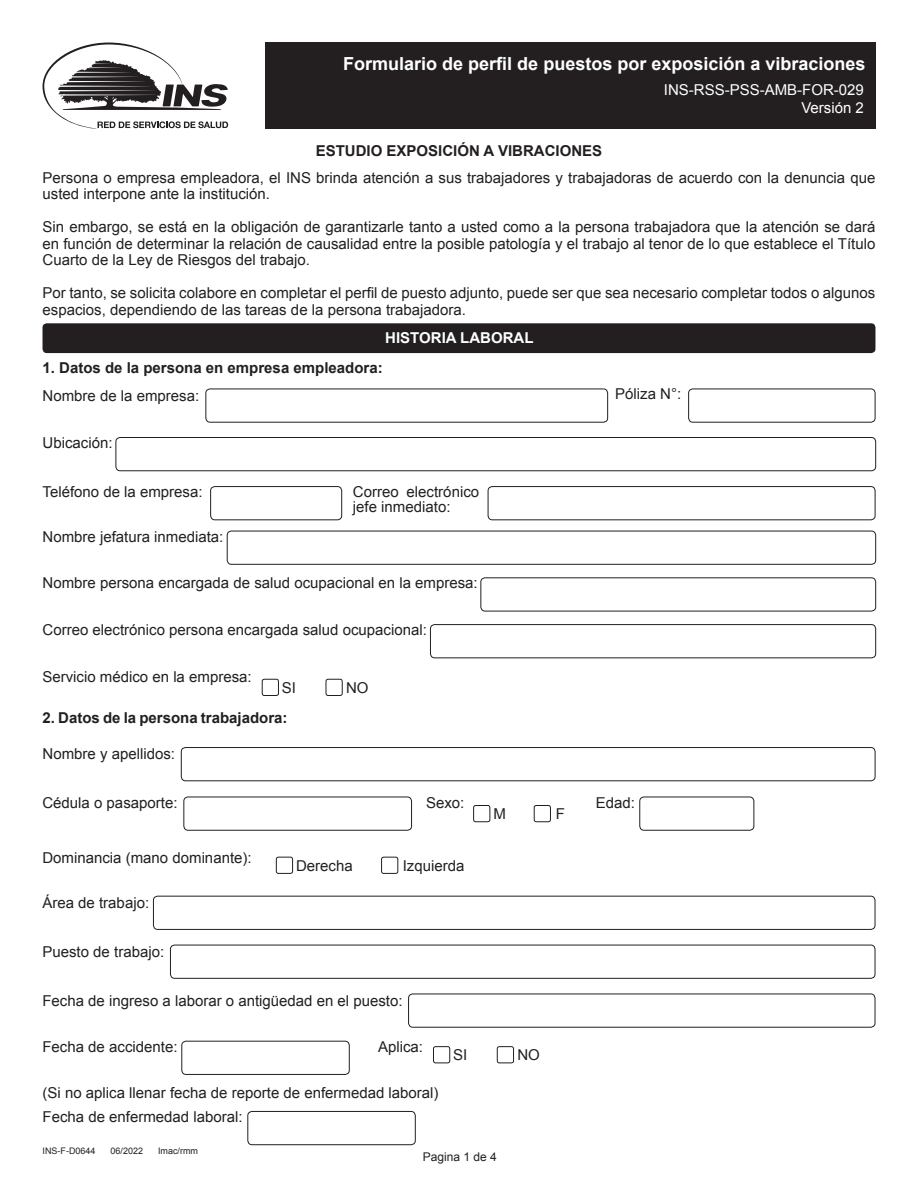
<style>
.page{position:relative;width:918px;height:1188px;background:#fff}
.page>*{position:absolute;margin:0;border:0;box-sizing:border-box;transform-origin:0 0}
.t1{font:700 18px "Arial";color:#fff}
.t2{font:15px/16.5px "Arial";color:#231f20}
.t3{font:700 15px "Arial";color:#231f20}
.t4{font:15px/18px "Arial";color:#fff;text-align:right}
.t5{font:700 15px "Arial";color:#fff}
.t6{font:12px "Arial";color:#231f20}
.t7{font:9px "Arial";color:#231f20}
</style>
<div class="page">
<div style="left:265px;top:43px;width:610px;height:86px;background:#231f20"></div>
<svg style="left:43px;top:43px;width:185px;height:86px"></svg>
<div style="left:43px;top:323px;width:832px;height:30px;background:#231f20;border-radius:4px"></div>
<div style="left:205px;top:389px;width:403px;height:34px;border:1px solid #231f20;border-radius:4px"></div>
<div style="left:688px;top:389px;width:187px;height:34px;border:1px solid #231f20;border-radius:4px"></div>
<div style="left:116px;top:437px;width:760px;height:34px;border:1px solid #231f20;border-radius:4px"></div>
<div style="left:227px;top:531px;width:649px;height:34px;border:1px solid #231f20;border-radius:4px"></div>
<div style="left:480px;top:577px;width:396px;height:34px;border:1px solid #231f20;border-radius:4px"></div>
<div style="left:430px;top:624px;width:446px;height:34px;border:1px solid #231f20;border-radius:4px"></div>
<div style="left:210px;top:486px;width:132px;height:34px;border:1px solid #231f20;border-radius:4px"></div>
<div style="left:488px;top:486px;width:387px;height:34px;border:1px solid #231f20;border-radius:4px"></div>
<div style="left:262px;top:679px;width:17px;height:17px;border:1px solid #231f20;border-radius:2px"></div>
<div style="left:326px;top:679px;width:17px;height:17px;border:1px solid #231f20;border-radius:2px"></div>
<div style="left:181px;top:747px;width:694px;height:34px;border:1px solid #231f20;border-radius:4px"></div>
<div style="left:183px;top:797px;width:229px;height:34px;border:1px solid #231f20;border-radius:4px"></div>
<div style="left:276px;top:857px;width:17px;height:17px;border:1px solid #231f20;border-radius:2px"></div>
<div style="left:381px;top:857px;width:17px;height:17px;border:1px solid #231f20;border-radius:2px"></div>
<div style="left:639px;top:797px;width:115px;height:34px;border:1px solid #231f20;border-radius:4px"></div>
<div style="left:153px;top:896px;width:722px;height:34px;border:1px solid #231f20;border-radius:4px"></div>
<div style="left:170px;top:945px;width:705px;height:34px;border:1px solid #231f20;border-radius:4px"></div>
<div style="left:408px;top:994px;width:467px;height:34px;border:1px solid #231f20;border-radius:4px"></div>
<div style="left:433px;top:1046px;width:17px;height:17px;border:1px solid #231f20;border-radius:2px"></div>
<div style="left:497px;top:1046px;width:17px;height:17px;border:1px solid #231f20;border-radius:2px"></div>
<div style="left:473px;top:805px;width:17px;height:17px;border:1px solid #231f20;border-radius:2px"></div>
<div style="left:534px;top:805px;width:17px;height:17px;border:1px solid #231f20;border-radius:2px"></div>
<div style="left:181px;top:1041px;width:169px;height:34px;border:1px solid #231f20;border-radius:4px"></div>
<div style="left:247px;top:1111px;width:169px;height:34px;border:1px solid #231f20;border-radius:4px"></div>
<p class="t1" style="left:343px;top:52px;width:524px">Formulario de perfil de puestos por exposición a vibraciones</p>
<p class="t4" style="left:664px;top:81px;width:202px">INS-RSS-PSS-AMB-FOR-029<br>Versión 2</p>
<p class="t3" style="left:316px;top:141px;width:288px">ESTUDIO EXPOSICIÓN A VIBRACIONES</p>
<p class="t2" style="left:43px;top:170px;width:834px">Persona o empresa empleadora, el INS brinda atención a sus trabajadores y trabajadoras de acuerdo con la denuncia que usted interpone ante la institución.</p>
<p class="t2" style="left:43px;top:219px;width:834px;text-align:justify">Sin embargo, se está en la obligación de garantizarle tanto a usted como a la persona trabajadora que la atención se dará en función de determinar la relación de causalidad entre la posible patología y el trabajo al tenor de lo que establece el Título Cuarto de la Ley de Riesgos del trabajo.</p>
<p class="t2" style="left:43px;top:285px;width:834px">Por tanto, se solicita colabore en completar el perfil de puesto adjunto, puede ser que sea necesario completar todos o algunos espacios, dependiendo de las tareas de la persona trabajadora.</p>
<p class="t5" style="left:385px;top:328px;width:150px">HISTORIA LABORAL</p>
<p class="t3" style="left:43px;top:358px;width:342px">1. Datos de la persona en empresa empleadora:</p>
<p class="t2" style="left:43px;top:387px;width:158px">Nombre de la empresa:</p>
<p class="t2" style="left:615px;top:386px;width:68px">Póliza N°:</p>
<p class="t2" style="left:43px;top:435px;width:72px">Ubicación:</p>
<p class="t2" style="left:43px;top:484px;width:162px">Teléfono de la empresa:</p>
<p class="t2" style="left:353px;top:484px;width:128px;line-height:15px">Correo electrónico jefe inmediato:</p>
<p class="t2" style="left:43px;top:528px;width:182px">Nombre jefatura inmediata:</p>
<p class="t2" style="left:43px;top:575px;width:437px">Nombre persona encargada de salud ocupacional en la empresa:</p>
<p class="t2" style="left:43px;top:622px;width:386px">Correo electrónico persona encargada salud ocupacional:</p>
<p class="t2" style="left:42px;top:669px;width:211px">Servicio médico en la empresa:</p>
<p class="t2" style="left:282px;top:679px;width:16px">SI</p>
<p class="t2" style="left:346px;top:679px;width:24px">NO</p>
<p class="t3" style="left:43px;top:708px;width:247px">2. Datos de la persona trabajadora:</p>
<p class="t2" style="left:43px;top:746px;width:134px">Nombre y apellidos:</p>
<p class="t2" style="left:42px;top:794px;width:137px">Cédula o pasaporte:</p>
<p class="t2" style="left:426px;top:794px;width:40px">Sexo:</p>
<p class="t2" style="left:493px;top:806px;width:14px">M</p>
<p class="t2" style="left:556px;top:806px;width:11px">F</p>
<p class="t2" style="left:42px;top:850px;width:211px">Dominancia (mano dominante):</p>
<p class="t2" style="left:42px;top:894px;width:108px">Área de trabajo:</p>
<p class="t2" style="left:42px;top:943px;width:123px">Puesto de trabajo:</p>
<p class="t2" style="left:42px;top:992px;width:362px">Fecha de ingreso a laborar o antigüedad en el puesto:</p>
<p class="t2" style="left:378px;top:1038px;width:47px">Aplica:</p>
<p class="t2" style="left:296px;top:857px;width:58px">Derecha</p>
<p class="t2" style="left:403px;top:857px;width:63px">Izquierda</p>
<p class="t2" style="left:42px;top:1038px;width:137px">Fecha de accidente:</p>
<p class="t2" style="left:43px;top:1081px;width:398px;line-height:24.2px">(Si no aplica llenar fecha de reporte de enfermedad laboral)<br>Fecha de enfermedad laboral:</p>
<p class="t2" style="left:453px;top:1047px;width:16px">SI</p>
<p class="t2" style="left:517px;top:1047px;width:24px">NO</p>
<p class="t7" style="left:43px;top:1145px;width:55px">INS-F-D0644</p>
<p class="t7" style="left:111px;top:1145px;width:34px">06/2022</p>
<p class="t7" style="left:158px;top:1145px;width:41px">Imac/rmm</p>
<p class="t6" style="left:423px;top:1149px;width:76px">Pagina 1 de 4</p>
<p class="t2" style="left:596px;top:794px;width:41px">Edad:</p>
</div>
